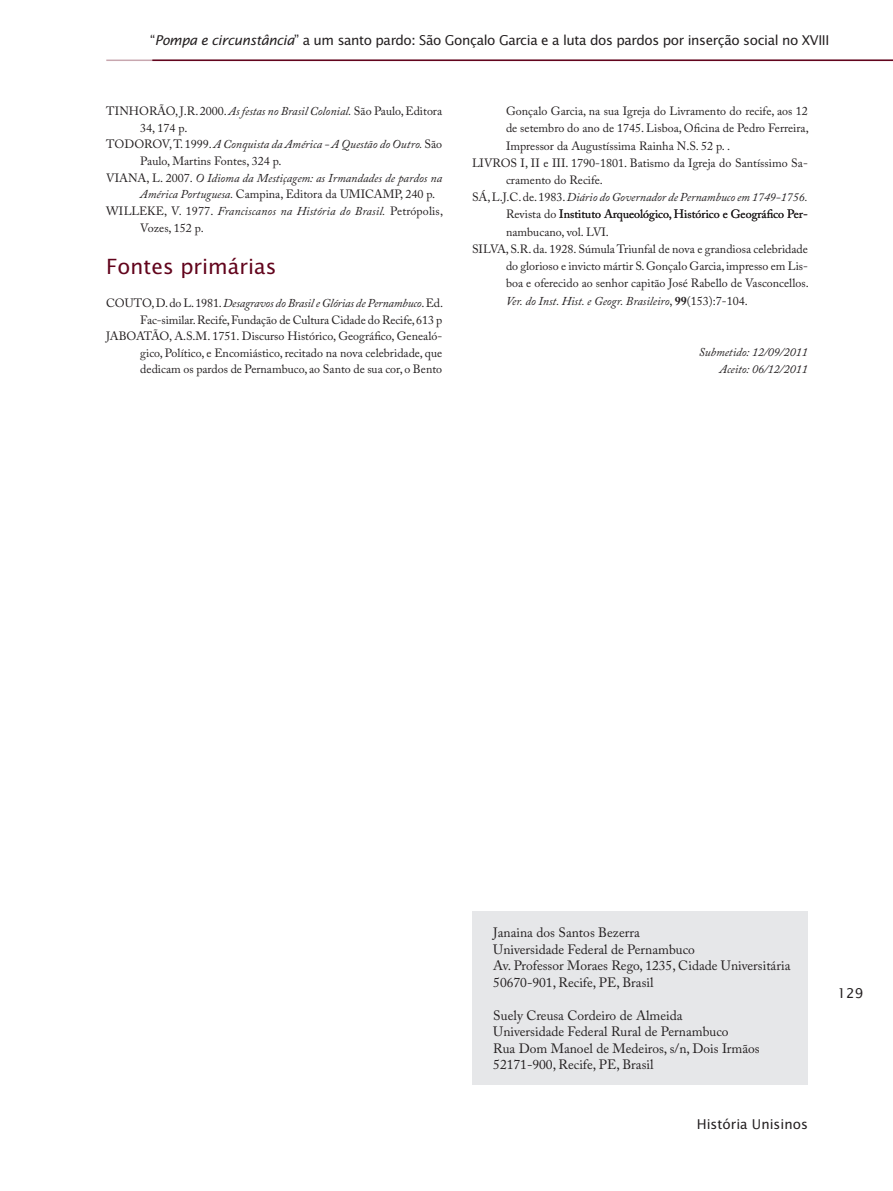
<style>
.page{position:relative;width:893px;height:1191px;background:#fff}
.page>*{position:absolute;margin:0;border:0;box-sizing:border-box;transform-origin:0 0}
.SUBTÍTULO_1{font:21px "Lucida Sans";color:#62041c}
.REFERÊNCIA_CAIXA{font:13.5px "Adobe Caslon Pro";color:#231f20}
.t1{font:13.5px "Lucida Sans";letter-spacing:-.03em;color:#231f20}
.t2{font:13.5px "Lucida Sans";color:#231f20}
.BIBLIOGRAFIA{font:12px/17.2px "Adobe Caslon Pro";color:#231f20}
.BIBLIOGRAFIA-2{font:italic 12px/16.6px "Adobe Caslon Pro";color:#231f20}
.s1{font-style:italic}
.s2{font-style:normal}
.s3{font-weight:700}
</style>
<div class="page">
<hr style="left:106px;top:60px;width:787px;height:1px;background:#c8a7af">
<hr style="left:152px;top:60px;width:741px;height:1px;background:#62041c">
<div style="left:472px;top:911px;width:336px;height:173px;background:#e6e7e9"></div>
<p class="t1" style="left:150px;top:32px;width:681px">“<span class="s1">Pompa e circunstância</span>” a um santo pardo: São Gonçalo Garcia e a luta dos pardos por inserção social no XVIII</p>
<p class="BIBLIOGRAFIA" style="left:140px;top:103px;width:303px;line-height:16.6px;text-indent:-34px">TINHORÃO, J.R. 2000. <span class="s1">As festas no Brasil Colonial.</span> São Paulo, Editora<br>34, 174 p.</p>
<p class="BIBLIOGRAFIA" style="left:140px;top:136px;width:303px;line-height:16.6px;text-indent:-34px">TODOROV, T. 1999. <span class="s1">A Conquista da América - A Questão do Outro.</span> São<br>Paulo, Martins Fontes, 324 p.</p>
<p class="BIBLIOGRAFIA-2" style="left:140px;top:169px;width:303px;text-indent:-34px"><span class="s2">VIANA, L. 2007.</span> O Idioma da Mestiçagem: as Irmandades de pardos na<br>América Portuguesa. <span class="s2">Campina, Editora da UMICAMP, 240 p.</span></p>
<p class="BIBLIOGRAFIA" style="left:140px;top:202px;width:304px;line-height:16.6px;text-indent:-34px">WILLEKE, V. 1977. <span class="s1">Franciscanos na História do Brasil.</span> Petrópolis,<br>Vozes, 152 p.</p>
<p class="SUBTÍTULO_1" style="left:106px;top:253px;width:172px">Fontes primárias</p>
<p class="BIBLIOGRAFIA" style="left:106px;top:294px;width:338px;line-height:16.6px;text-align:right">COUTO, D. do L. 1981. <span class="s1">Desagravos do Brasil e Glórias de Pernambuco</span>. Ed.<br>Fac-similar. Recife, Fundação de Cultura Cidade do Recife, 613 p</p>
<p class="BIBLIOGRAFIA" style="left:140px;top:328px;width:303px;line-height:16.6px;text-align:justify;text-indent:-34px">JABOATÃO, A.S.M. 1751. Discurso Histórico, Geográfico, Genealó&shy;gico, Político, e Encomiástico, recitado na nova celebridade, que dedicam os pardos de Pernambuco, ao Santo de sua cor, o Bento</p>
<p class="BIBLIOGRAFIA" style="left:506px;top:102px;width:304px;text-align:justify">Gonçalo Garcia, na sua Igreja do Livramento do recife, aos 12 de setembro do ano de 1745. Lisboa, Oficina de Pedro Ferreira, Impressor da Augustíssima Rainha N.S. 52 p. .</p>
<p class="BIBLIOGRAFIA" style="left:506px;top:154px;width:303px;text-indent:-34px">LIVROS I, II e III. 1790-1801. Batismo da Igreja do Santíssimo Sa&shy;cramento do Recife.</p>
<p class="BIBLIOGRAFIA" style="left:506px;top:188px;width:303px;text-align:justify;text-indent:-34px">SÁ, L.J.C. de. 1983. <span class="s1">Diário do Governador de Pernambuco em 1749-1756.<br></span>Revista do Instituto Arqueológico, Histórico e Geográfico Per&shy;nambucano, vol. LVI.</p>
<p class="BIBLIOGRAFIA" style="left:506px;top:240px;width:304px;text-align:justify;text-indent:-34px">SILVA, S.R. da. 1928. Súmula Triunfal de nova e grandiosa celebridade do glorioso e invicto mártir S. Gonçalo Garcia, impresso em Lis&shy;boa e oferecido ao senhor capitão José Rabello de Vasconcellos.<br><span class="s1">Ver. do Inst. Hist. e Geogr. Brasileiro</span>, <span class="s3">99</span>(153):7-104.</p>
<p class="BIBLIOGRAFIA-2" style="left:699px;top:344px;width:111px">Submetido: 12/09/2011</p>
<p class="BIBLIOGRAFIA-2" style="left:720px;top:361px;width:90px">Aceito: 06/12/2011</p>
<p class="REFERÊNCIA_CAIXA" style="left:493px;top:924px;width:148px">Janaina dos Santos Bezerra</p>
<p class="REFERÊNCIA_CAIXA" style="left:493px;top:941px;width:203px">Universidade Federal de Pernambuco</p>
<p class="REFERÊNCIA_CAIXA" style="left:493px;top:957px;width:299px">Av. Professor Moraes Rego, 1235, Cidade Universitária</p>
<p class="REFERÊNCIA_CAIXA" style="left:493px;top:974px;width:162px">50670-901, Recife, PE, Brasil</p>
<p class="REFERÊNCIA_CAIXA" style="left:493px;top:1007px;width:191px">Suely Creusa Cordeiro de Almeida</p>
<p class="REFERÊNCIA_CAIXA" style="left:493px;top:1023px;width:237px">Universidade Federal Rural de Pernambuco</p>
<p class="REFERÊNCIA_CAIXA" style="left:493px;top:1040px;width:268px">Rua Dom Manoel de Medeiros, s/n, Dois Irmãos</p>
<p class="REFERÊNCIA_CAIXA" style="left:493px;top:1056px;width:162px">52171-900, Recife, PE, Brasil</p>
<p class="t2" style="left:697px;top:1116px;width:113px">História Unisinos</p>
<p class="t1" style="left:838px;top:985px;width:27px">129</p>
</div>
